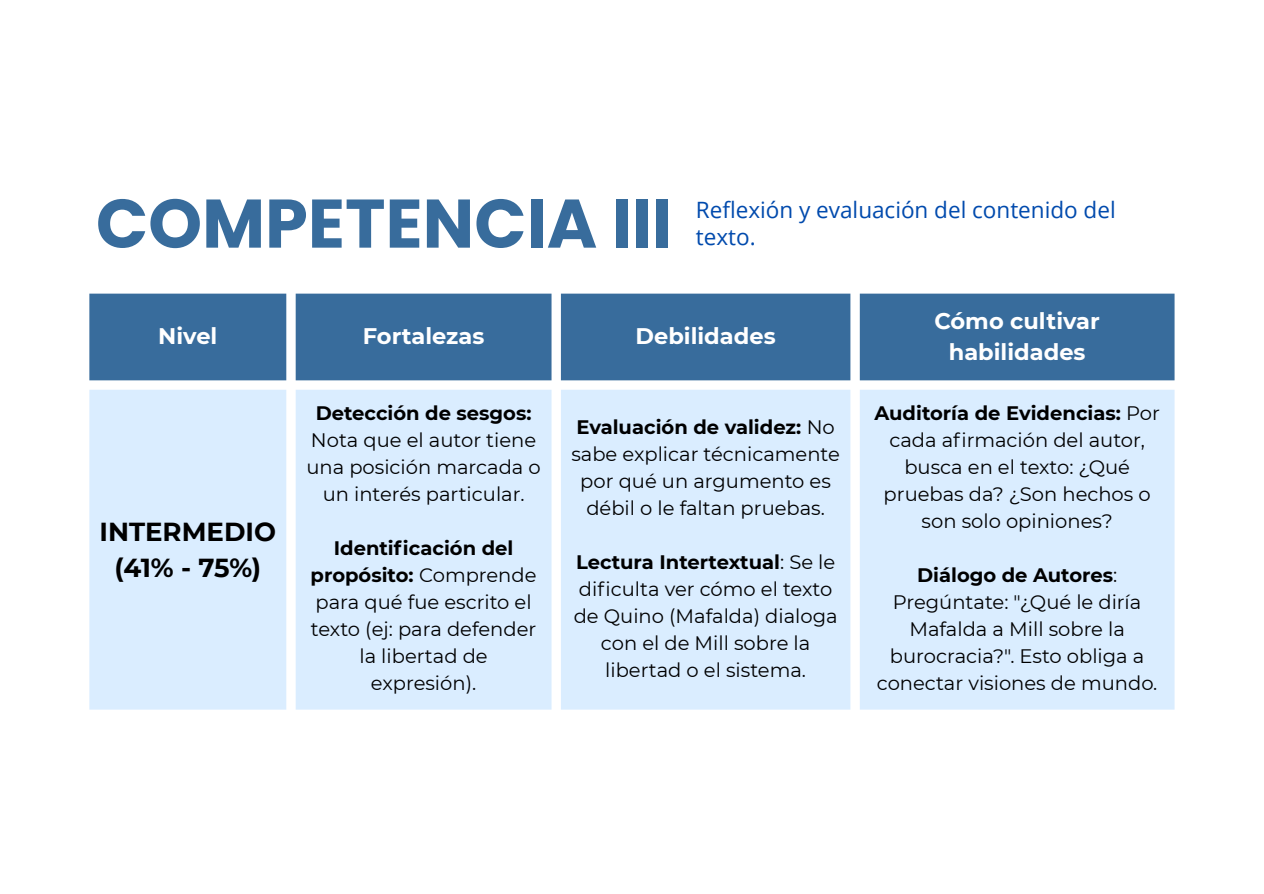
<style>
.page{position:relative;width:1264px;height:894px;background:#fff}
.page>*{position:absolute;margin:0;border:0;box-sizing:border-box;transform-origin:0 0}
.t1{font:700 68.55px "Poppins";color:#386c9c}
.t2{font:700 25.95px/36px "Montserrat";color:#000;text-align:center}
.t3{font:700 22.5px/31.5px "Montserrat";color:#fff;text-align:center}
.t4{font:22.5px "Open Sans";color:#004aad}
.t5{font:19.5px/27px "Montserrat";color:#000;text-align:center}
.t6{font:700 19.5px "Montserrat";color:#000}
.s1{font-weight:700}
</style>
<div class="page">
<div style="left:89px;top:293px;width:1085px;height:87px;background:#386c9c"></div>
<div style="left:89px;top:390px;width:1085px;height:319px;background:#daedff"></div>
<h1 class="t1" style="left:96px;top:175px;width:578px">COMPETENCIA III</h1>
<p class="t4" style="left:696px;top:194px;width:421px">Reflexión y evaluación del contenido del</p>
<p class="t4" style="left:696px;top:221px;width:61px">texto.</p>
<p class="t3" style="left:158px;top:320px;width:61px">Nivel</p>
<p class="t3" style="left:363px;top:320px;width:123px">Fortalezas</p>
<p class="t3" style="left:635px;top:320px;width:141px">Debilidades</p>
<h2 class="t2" style="left:100px;top:513px;width:178px">INTERMEDIO (41% - 75%)</h2>
<p class="t6" style="left:316px;top:401px;width:217px">Detección de sesgos:</p>
<p class="t5" style="left:306px;top:426px;width:236px">Nota que el autor tiene una posición marcada o un interés particular.</p>
<p class="t5" style="left:311px;top:534px;width:227px"><span class="s1">Identificación del propósito:</span> Comprende para qué fue escrito el texto (ej: para defender la libertad de expresión).</p>
<p class="t5" style="left:571px;top:413px;width:270px"><span class="s1">Evaluación de validez:</span> No sabe explicar técnicamente por qué un argumento es débil o le faltan pruebas.</p>
<p class="t5" style="left:573px;top:548px;width:265px"><span class="s1">Lectura Intertextual</span>: Se le dificulta ver cómo el texto de Quino (Mafalda) dialoga con el de Mill sobre la libertad o el sistema.</p>
<p class="t3" style="left:934px;top:304px;width:167px">Cómo cultivar habilidades</p>
<p class="t5" style="left:874px;top:399px;width:287px"><span class="s1">Auditoría de Evidencias:</span> Por cada afirmación del autor, busca en el texto: ¿Qué pruebas da? ¿Son hechos o son solo opiniones?</p>
<p class="t5" style="left:876px;top:561px;width:282px"><span class="s1">Diálogo de Autores</span>:<br>Pregúntate: "¿Qué le diría<br>Mafalda a Mill sobre la burocracia?". Esto obliga a conectar visiones de mundo.</p>
</div>
